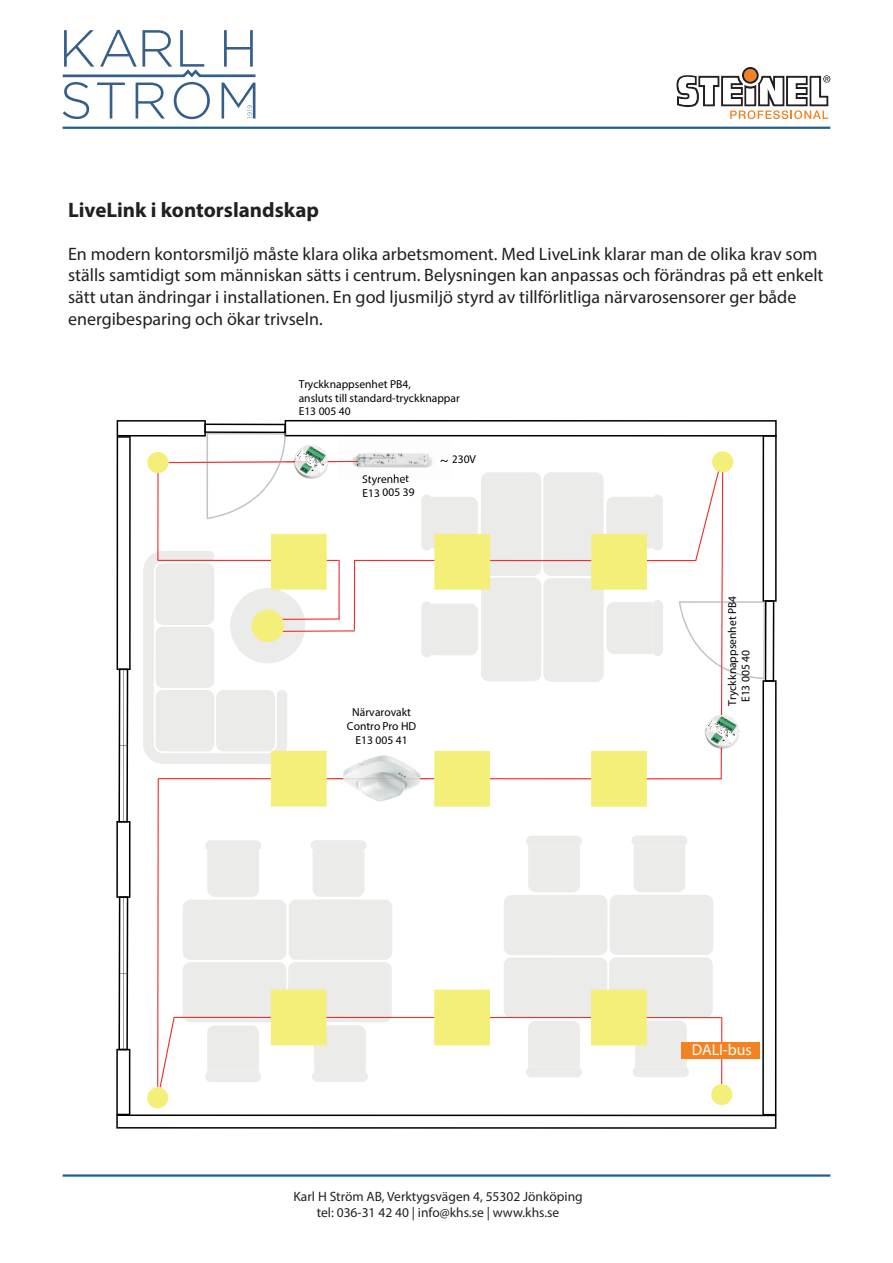
<style>
.page{position:relative;width:893px;height:1263px;background:#fff}
.page>*{position:absolute;margin:0;border:0;box-sizing:border-box;transform-origin:0 0}
.t1{font:700 21px "Myriad Pro";color:#231f20}
.t2{font:18px/21.6px "Myriad Pro";color:#231f20}
.t3{font:15.75px "Myriad Pro";color:#fff}
.t4{font:13.5px/16.2px "Myriad Pro";color:#231f20;text-align:center}
.t5{font:11.55px/13.8px "Myriad Pro";color:#000105}
</style>
<div class="page">
<svg style="left:116px;top:420px;width:661px;height:709px"></svg>
<svg style="left:224px;top:30px;width:29px;height:37px"></svg>
<svg style="left:222px;top:83px;width:33px;height:36px"></svg>
<svg style="left:63px;top:30px;width:147px;height:89px"></svg>
<hr style="left:199px;top:74px;width:56px;height:3px;background:#355e8a">
<hr style="left:63px;top:1174px;width:767px;height:3px;background:#206090">
<svg style="left:677px;top:67px;width:153px;height:52px"></svg>
<hr style="left:63px;top:127px;width:767px;height:2px;background:#206090">
<p class="t1" style="left:68px;top:196px;width:252px">LiveLink i kontorslandskap</p>
<p class="t2" style="left:68px;top:243px;width:757px">En modern kontorsmiljö måste klara olika arbetsmoment. Med LiveLink klarar man de olika krav som ställs samtidigt som människan sätts i centrum. Belysningen kan anpassas och förändras på ett enkelt sätt utan ändringar i installationen. En god ljusmiljö styrd av tillförlitliga närvarosensorer ger både energibesparing och ökar trivseln.</p>
<p class="t5" style="left:299px;top:377px;width:163px">Tryckknappsenhet PB4,<br>ansluts till standard-tryckknappar<br>E13 005 40</p>
<p class="t5" style="left:362px;top:472px;width:54px;rotate:-1deg">Styrenhet<br>E13 005 39</p>
<p class="t5" style="left:452px;top:452px;width:26px">230V</p>
<p class="t5" style="left:347px;top:705px;width:71px;text-align:center">Närvarovakt<br>Contro Pro HD<br>E13 005 41</p>
<p class="t5" style="left:725px;top:705px;width:111px;rotate:-90deg">Tryckknappsenhet PB4<br>E13 005 40</p>
<p class="t4" style="left:293px;top:1188px;width:291px">Karl H Ström AB, Verktygsvägen 4, 55302 Jönköping tel: 036-31 42 40 | info@khs.se | www.khs.se</p>
<p class="t3" style="left:692px;top:1040px;width:61px">DALI-bus</p>
</div>
